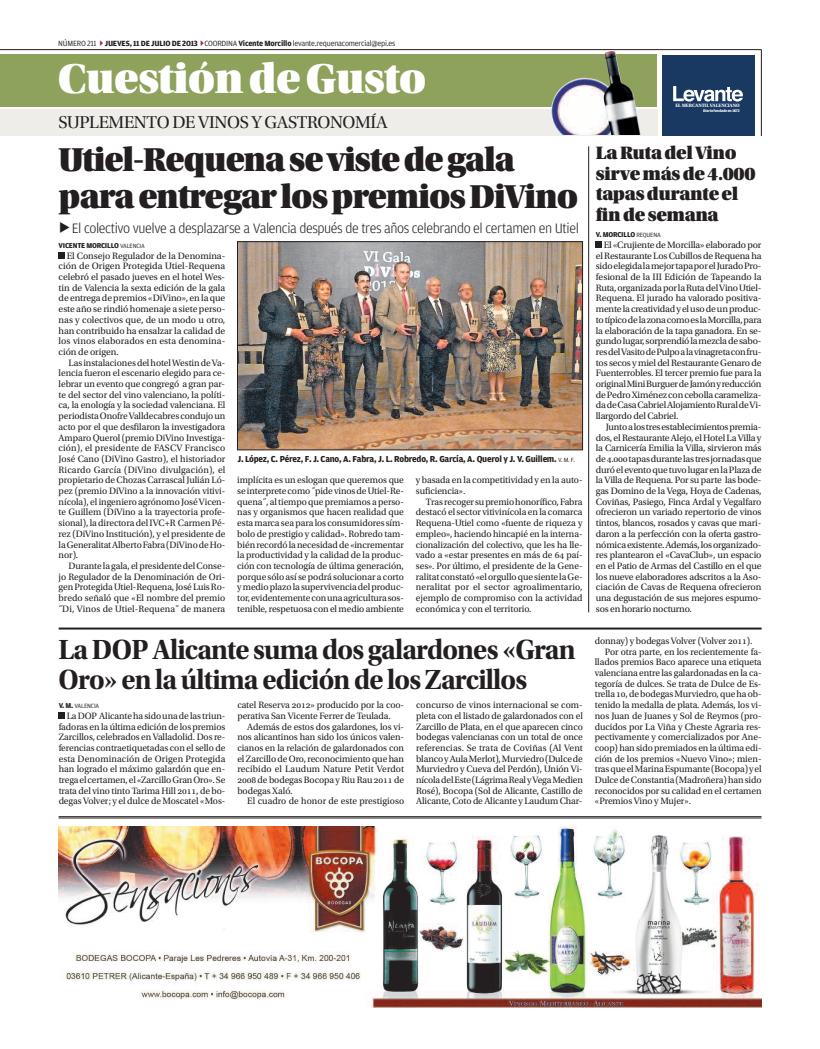
<style>
.page{position:relative;width:820px;height:1049px;background:#fff}
.page>*{position:absolute;margin:0;border:0;box-sizing:border-box;transform-origin:0 0}
.t1{font:44px "Utopia Std Black Headline";letter-spacing:-.015em;color:#fff}
.t2{font:35px/37.2px "Utopia Std Black Headline";letter-spacing:-.03em;color:#231f20}
.t3{font:29px/30px "Utopia Std Bold Subh";letter-spacing:-.03em;color:#231f20}
.t4{font:19px/20.5px "Utopia Std Black Headline";letter-spacing:-.02em;color:#231f20}
.t5{font:18px "Utopia Std Subh";letter-spacing:-.02em;color:#231f20}
.t6{font:300 14.5px "Amplitude";letter-spacing:-.03em;color:#231f20}
.t7{font:9.7px/10.7px "Utopia Std";letter-spacing:-.01em;color:#231f20;text-align:justify}
.t8{font:700 9.2px "Amplitude";letter-spacing:-.025em;color:#231f20}
.t9{font:8px "Amplitude";letter-spacing:-.025em;color:#231f20}
.t10{font:700 7.5px "Amplitude";letter-spacing:-.025em;color:#231f20}
.t11{font:6.5px "Amplitude";letter-spacing:-.025em;color:#231f20}
.t12{font:700 5px "Utopia Std";letter-spacing:-.025em;color:#fff}
.t13{font:700 3.9px "Amplitude";letter-spacing:-.035em;color:#fff}
.s1{font-weight:700}
.s2{font-weight:400;font-size:6.5px}
.s3{font-weight:400;font-size:6.4px}
.s4{font-weight:700;font-size:7.5px}
</style>
<div class="page">
<div style="left:0;top:55px;width:656px;height:52px;background:#8ea25c"></div>
<div style="left:0;top:109px;width:657px;height:27px;background:#efede9"></div>
<div style="left:662px;top:55px;width:93px;height:80px;background:#193962"></div>
<svg style="left:673px;top:86px;width:69px;height:16px"></svg>
<img style="left:552px;top:78px;width:68px;height:56px">
<hr style="left:0;top:49px;width:761px;height:1px;background:#231f20">
<hr style="left:760px;top:50px;width:1px;height:86px;background:#231f20">
<img style="left:609px;top:51px;width:30px;height:75px">
<img style="left:58px;top:826px;width:703px;height:182px">
<div style="left:59px;top:252px;width:6px;height:7px;background:#231f20"></div>
<hr style="left:59px;top:816px;width:702px;height:1px;background:#231f20">
<hr style="left:59px;top:818px;width:702px;height:1px;background:#231f20">
<hr style="left:59px;top:627px;width:702px;height:2px;background:#231f20">
<svg style="left:59px;top:713px;width:6px;height:6px"></svg>
<hr style="left:588px;top:146px;width:1px;height:466px;background:#231f20">
<img style="left:239px;top:243px;width:341px;height:205px">
<div style="left:237px;top:241px;width:345px;height:209px;border:1px solid #231f20"></div>
<svg style="left:595px;top:242px;width:6px;height:6px"></svg>
<p class="t9" style="left:58px;top:39px;width:338px">NÚMERO 211 <span class="s1">JUEVES, 11 DE JULIO DE 2013</span> COORDINA <span class="s1">Vicente Morcillo</span> levante.requenacomercial@epi.es</p>
<h1 class="t1" style="left:58px;top:62px;width:369px">CuestióndeGusto</h1>
<h3 class="t5" style="left:58px;top:115px;width:330px">SUPLEMENTO DE VINOS Y GASTRONOMÍA</h3>
<h2 class="t2" style="left:59px;top:143px;width:521px">Utiel-Requenasevistedegala paraentregarlospremiosDiVino</h2>
<h3 class="t6" style="left:59px;top:220px;width:521px">◆El colectivo vuelve a desplazarse a Valencia después de tres años celebrando el certamen en Utiel</h3>
<p class="t10" style="left:59px;top:241px;width:88px">VICENTE MORCILLO <span class="s2">VALENCIA</span></p>
<p class="t7" style="left:59px;top:251px;width:168px;text-indent:8px">El Consejo Regulador de la Denomina&shy;ción de Origen Protegida Utiel-Requena celebró el pasado jueves en el hotel Wes&shy;tin de Valencia la sexta edición de la gala de entregadepremios «DiVino», enlaque este año se rindióhomenaje a sieteperso&shy;nas y colectivos que, de un modo u otro, han contribuido ha ensalzar la calidad de los vinos elaborados en esta denomina&shy;ción de origen.</p>
<p class="t7" style="left:59px;top:358px;width:168px;text-indent:10px">Las instalacionesdelhotelWestindeVa&shy;lencia fueron el escenario elegido para ce&shy;lebrar un evento que congregó a gran par&shy;te del sector del vino valenciano, la políti&shy;ca, la enología y la sociedad valenciana. El periodistaOnofreValldecabrescondujoun acto por el que desfilaron la investigadora Amparo Querol (premio DiVino Investiga&shy;ción), el presidente de FASCV Francisco José Cano (DiVino Gastro), el historiador Ricardo García (DiVino divulgación), el propietario de Chozas Carrascal Julián Ló&shy;pez (premio DiVino a la innovación vitivi&shy;nícola), elingeniero agrónomo JoséVicen&shy;te Guillem (DiVino a la trayectoria profe&shy;sional), ladirectoradelIVC+R CarmenPé&shy;rez (DiVino Institución), y el presidente de laGeneralitatAlbertoFabra(DiVinodeHo&shy;nor).</p>
<p class="t7" style="left:59px;top:561px;width:168px;text-indent:10px">Durantelagala,elpresidentedelConse&shy;jo Regulador de la Denominación de Ori&shy;genProtegidaUtiel-Requena,JoséLuisRo&shy;bredo señaló que «El nombre del premio ˝Di, Vinos de Utiel-Requena˝ de manera</p>
<p class="t8" style="left:237px;top:453px;width:339px">J. López, C. Pérez, F. J. Cano, A. Fabra, J. L. Robredo, R. García, A. Querol y J. V. Guillem. <span class="s3">V. M. F.</span></p>
<p class="t7" style="left:237px;top:476px;width:168px">implícita es un eslogan que queremos que seinterpretecomo˝pidevinosdeUtiel-Re&shy;quena˝, altiempoquepremiamos aperso&shy;nas y organismos que hacen realidad que estamarca seapara los consumidores sím&shy;bolo de prestigio y calidad». Robredo tam&shy;biénrecordólanecesidadde «incrementar la productividad y la calidad de la produc&shy;ción con tecnología de última generación, porque sólo así sepodrá solucionar a corto ymedioplazolasupervivenciadelproduc&shy;tor,evidentementeconunaagriculturasos&shy;tenible,respetuosa conel medio ambiente</p>
<p class="t7" style="left:415px;top:476px;width:168px">y basada en la competitividad y en la auto&shy;suficiencia».</p>
<p class="t7" style="left:415px;top:497px;width:168px;text-indent:10px">Tras recoger supremiohonorífico,Fabra destacó el sector vitivinícola enla comarca Requena-Utiel como «fuente de riqueza y empleo», haciendo hincapié en la interna&shy;cionalización del colectivo, que les ha lle&shy;vado a «estar presentes en más de 64 paí&shy;ses». Por último, el presidente de la Gene&shy;ralitatconstató«elorgulloquesientelaGe&shy;neralitat por el sector agroalimentario, ejemplo de compromiso con la actividad económica y con el territorio.</p>
<h3 class="t3" style="left:59px;top:636px;width:518px">La DOP Alicante suma dos galardones «Gran<br>Oro» en la última edición de los Zarcillos</h3>
<p class="t11" style="left:59px;top:702px;width:42px"><span class="s4">V. M.</span> VALENCIA</p>
<p class="t7" style="left:59px;top:711px;width:168px;text-indent:8px">LaDOP Alicantehasidounadelas triun&shy;fadoras en la última edición de los premios Zarcillos, celebrados en Valladolid. Dos re&shy;ferencias contraetiquetadas con el sello de esta Denominación de Origen Protegida han logrado el máximo galardón que en&shy;tregaelcertamen,el«ZarcilloGranOro».Se trata del vino tinto Tarima Hill 2011, de bo&shy;degas Volver; y el dulce de Moscatel «Mos-</p>
<p class="t7" style="left:237px;top:700px;width:168px">catel Reserva 2012» producido por la coo&shy;perativa San Vicente Ferrer de Teulada.</p>
<p class="t7" style="left:237px;top:722px;width:168px;text-indent:10px">Además de estos dos galardones, los vi&shy;nos alicantinos han sido los únicos valen&shy;cianos en la relación de galardonados con elZarcillodeOro,reconocimientoquehan recibido el Laudum Nature Petit Verdot 2008 de bodegas Bocopa y Riu Rau 2011 de bodegas Xaló.</p>
<p class="t7" style="left:247px;top:797px;width:158px">El cuadro de honor de este prestigioso</p>
<p class="t7" style="left:416px;top:700px;width:168px">concurso de vinos internacional se com&shy;pleta con el listado de galardonados con el Zarcillo de Plata, en el que aparecen cinco bodegas valencianas con un total de once referencias. Se trata de Coviñas (Al Vent blancoyAulaMerlot),Murviedro(Dulcede Murviedro y Cueva del Perdón), Unión Vi&shy;nícoladelEste(LágrimaRealyVegaMedien Rosé), Bocopa (Sol de Alicante, Castillo de Alicante, Coto de Alicante y Laudum Char-</p>
<p class="t12" style="left:675px;top:104px;width:66px">EL MERCANTIL VALENCIANO</p>
<p class="t13" style="left:703px;top:108px;width:38px">Diario fundado en 1872</p>
<h3 class="t4" style="left:595px;top:144px;width:161px">LaRutadelVino sirvemásde4.000 tapasduranteel findesemana</h3>
<p class="t10" style="left:595px;top:230px;width:66px">V. MORCILLO <span class="s2">REQUENA</span></p>
<p class="t7" style="left:595px;top:240px;width:167px;text-indent:8px">El «CrujientedeMorcilla» elaboradopor elRestauranteLosCubillosdeRequenaha sidoelegidalamejortapaporelJuradoPro&shy;fesional de la III Edición de Tapeando la Ruta,organizadaporlaRutadelVinoUtiel-Requena. El jurado ha valorado positiva&shy;mentelacreatividadyelusodeunproduc&shy;totípicodelazonacomoeslaMorcilla,para la elaboración de la tapa ganadora. En se&shy;gundolugar,sorprendiólamezcladesabo&shy;resdelVasitodePulpoalavinagretaconfru&shy;tos secos y miel del Restaurante Genaro de Fuenterrobles. El tercer premio fue para la originalMiniBurguerdeJamónyreducción dePedroXiménezconcebollacarameliza&shy;dadeCasaCabrielAlojamientoRuraldeVi&shy;llargordo del Cabriel.</p>
<p class="t7" style="left:595px;top:422px;width:167px;text-indent:10px">Juntoalostresestablecimientospremia&shy;dos, elRestauranteAlejo, elHotelLaVilla y la Carnicería Emilia la Villa, sirvieron más de4.000tapasdurantelastresjornadasque duróeleventoquetuvolugarenlaPlazade la Villa de Requena. Por su parte las bode&shy;gas Domino de la Vega, Hoya de Cadenas, Coviñas, Pasiego, Finca Ardal y Vegalfaro ofrecieron un variado repertorio de vinos tintos, blancos, rosados y cavas que mari&shy;daron a la perfección con la oferta gastro&shy;nómicaexistente.Además,losorganizado&shy;res plantearon el «CavaClub», un espacio en el Patio de Armas del Castillo en el que los nueve elaboradores adscritos a la Aso&shy;ciación de Cavas de Requena ofrecieron una degustación de sus mejores espumo&shy;sos en horario nocturno.</p>
<p class="t7" style="left:594px;top:636px;width:159px">donnay) y bodegas Volver (Volver 2011).</p>
<p class="t7" style="left:604px;top:647px;width:158px">Por otra parte, en los recientemente fa-</p>
<p class="t7" style="left:594px;top:657px;width:168px">llados premios Baco aparece una etiqueta</p>
<p class="t7" style="left:594px;top:668px;width:168px">valenciana entre las galardonadas en la ca-</p>
<p class="t7" style="left:594px;top:679px;width:168px">tegoría de dulces. Se trata de Dulce de Es-</p>
<p class="t7" style="left:594px;top:690px;width:168px">trella10,debodegasMurviedro,quehaob-</p>
<p class="t7" style="left:594px;top:700px;width:168px">tenido la medalla de plata. Además, los vi-</p>
<p class="t7" style="left:594px;top:711px;width:168px">nos Juan de Juanes y Sol de Reymos (pro-</p>
<p class="t7" style="left:594px;top:722px;width:168px">ducidos por La Viña y Cheste Agraria res-</p>
<p class="t7" style="left:594px;top:732px;width:168px">pectivamente y comercializados por Ane-</p>
<p class="t7" style="left:594px;top:743px;width:168px">coop)hansidopremiados enlaúltima edi-</p>
<p class="t7" style="left:594px;top:754px;width:168px">ción de los premios «Nuevo Vino»; mien-</p>
<p class="t7" style="left:594px;top:764px;width:168px">trasqueelMarinaEspumante(Bocopa)yel</p>
<p class="t7" style="left:594px;top:775px;width:168px">DulcedeConstantia (Madroñera)hansido</p>
<p class="t7" style="left:594px;top:786px;width:168px">reconocidos por su calidad en el certamen</p>
<p class="t7" style="left:594px;top:797px;width:98px">«Premios Vino y Mujer».</p>
</div>
